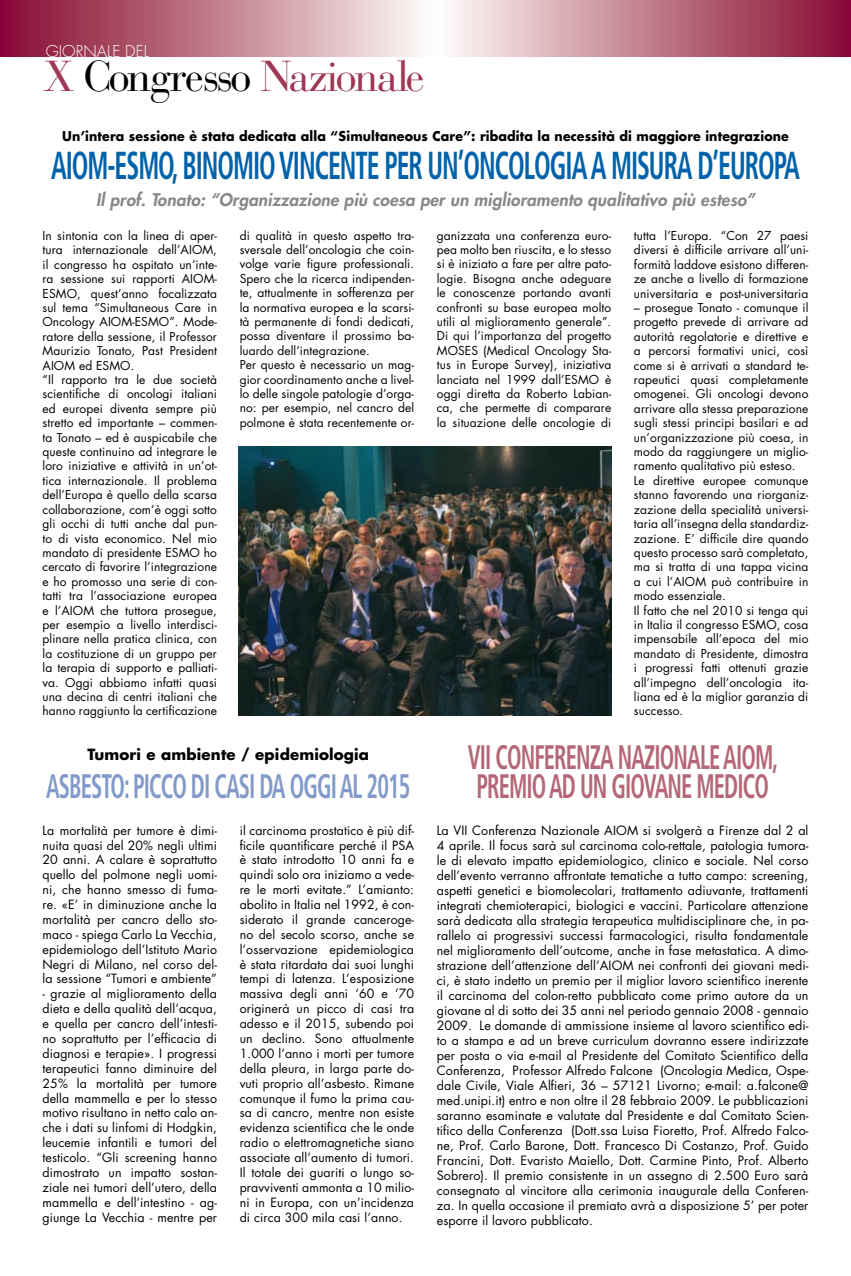
<style>
.page{position:relative;width:851px;height:1276px;background:#fff}
.page>*{position:absolute;margin:0;border:0;box-sizing:border-box;transform-origin:0 0}
.t1{font:42.9px "Bauer Bodoni Std";letter-spacing:-.05em;color:#9e3854}
.t2{font:700 condensed 39px "Frutiger";letter-spacing:-.04em;color:#0062a9;scale:.66 1}
.t3{font:700 condensed 34px/29px "Frutiger";letter-spacing:-.04em;color:#b56777;scale:.66 1}
.t4{font:700 condensed 34px "Frutiger";letter-spacing:-.04em;color:#829aca;scale:.66 1}
.t5{font:italic 800 17px "Futura";letter-spacing:.01em;color:#87888a}
.t6{font:300 15.9px "Futura Std";color:#fff}
.t7{font:700 15px "Futura";letter-spacing:.01em;color:#000}
.t8{font:700 13.2px "Futura";letter-spacing:.01em;color:#000;scale:.95 1}
.t9{font:12.5px/15px "Futura";letter-spacing:.005em;color:#000;text-align:justify}
.t10{font:12.4px/14.9px "Futura";letter-spacing:.005em;color:#000;text-align:justify}
.t11{font:12px/14.4px "Futura";letter-spacing:.005em;color:#000}
.s1{color:#000}
</style>
<div class="page">
<svg style="left:0;top:0;width:850px;height:57px;background:#c28291"></svg>
<img style="left:239px;top:446px;width:372px;height:269px">
<h3 class="t6" style="left:46px;top:42px;width:105px">GIORNALE DEL</h3>
<h1 class="t1" style="left:43px;top:50px;width:383px">X <span class="s1">Congresso</span> Nazionale</h1>
<p class="t8" style="left:62px;top:127px;width:766px">Un’intera sessione è stata dedicata alla “Simultaneous Care”: ribadita la necessità di maggiore integrazione</p>
<h2 class="t2" style="left:51px;top:142px;width:1135px">AIOM-ESMO, BINOMIO VINCENTE PER UN’ONCOLOGIA A MISURA D’EUROPA</h2>
<h3 class="t5" style="left:96px;top:188px;width:660px">Il prof. Tonato: “Organizzazione più coesa per un miglioramento qualitativo più esteso”</h3>
<p class="t11" style="left:43px;top:228px;width:176px">In sintonia con la linea di aper&shy;tura internazionale dell’AIOM, il congresso ha ospitato un’inte&shy;ra sessione sui rapporti AIOM-<br>ESMO, quest’anno focalizzata sul tema “Simultaneous Care in<br>Oncology AIOM-ESMO”. Mode&shy;ratore della sessione, il Professor<br>Maurizio Tonato, Past President<br>AIOM ed ESMO.<br>“Il rapporto tra le due società scientifiche di oncologi italiani ed europei diventa sempre più stretto ed importante – commen&shy;ta Tonato – ed è auspicabile che queste continuino ad integrare le loro iniziative e attività in un’ot&shy;tica internazionale. Il problema dell’Europa è quello della scarsa collaborazione, com’è oggi sotto gli occhi di tutti anche dal pun&shy;to di vista economico. Nel mio mandato di presidente ESMO ho cercato di favorire l’integrazione e ho promosso una serie di con&shy;tatti tra l’associazione europea e l’AIOM che tuttora prosegue, per esempio a livello interdisci&shy;plinare nella pratica clinica, con la costituzione di un gruppo per la terapia di supporto e palliati&shy;va. Oggi abbiamo infatti quasi una decina di centri italiani che hanno raggiunto la certificazione</p>
<p class="t11" style="left:240px;top:228px;width:176px">di qualità in questo aspetto tra&shy;sversale dell’oncologia che coin&shy;volge varie figure professionali.<br>Spero che la ricerca indipenden&shy;te, attualmente in sofferenza per la normativa europea e la scarsi&shy;tà permanente di fondi dedicati, possa diventare il prossimo ba&shy;luardo dell’integrazione.<br>Per questo è necessario un mag&shy;gior coordinamento anche a livel&shy;lo delle singole patologie d’orga&shy;no: per esempio, nel cancro del polmone è stata recentemente or-</p>
<p class="t7" style="left:87px;top:744px;width:283px">Tumori e ambiente / epidemiologia</p>
<h3 class="t4" style="left:46px;top:766px;width:553px">ASBESTO: PICCO DI CASI DA OGGI AL 2015</h3>
<p class="t10" style="left:43px;top:822px;width:176px">La mortalità per tumore è dimi&shy;nuita quasi del 20% negli ultimi 20 anni. A calare è soprattutto quello del polmone negli uomi&shy;ni, che hanno smesso di fuma&shy;re. «E’ in diminuzione anche la mortalità per cancro dello sto&shy;maco - spiega Carlo La Vecchia, epidemiologo dell’Istituto Mario Negri di Milano, nel corso del&shy;la sessione “Tumori e ambiente”</p>
<p class="t10" style="left:43px;top:986px;width:176px">- grazie al miglioramento della dieta e della qualità dell’acqua, e quella per cancro dell’intesti&shy;no soprattutto per l’efficacia di diagnosi e terapie». I progressi terapeutici fanno diminuire del 25% la mortalità per tumore della mammella e per lo stesso motivo risultano in netto calo an&shy;che i dati su linfomi di Hodgkin, leucemie infantili e tumori del testicolo. “Gli screening hanno dimostrato un impatto sostan&shy;ziale nei tumori dell’utero, della mammella e dell’intestino - ag&shy;giunge La Vecchia - mentre per</p>
<p class="t10" style="left:240px;top:822px;width:176px">il carcinoma prostatico è più dif&shy;ficile quantificare perché il PSA è stato introdotto 10 anni fa e quindi solo ora iniziamo a vede&shy;re le morti evitate.” L’amianto: abolito in Italia nel 1992, è con&shy;siderato il grande canceroge&shy;no del secolo scorso, anche se l’osservazione epidemiologica è stata ritardata dai suoi lunghi tempi di latenza. L’esposizione massiva degli anni ‘60 e ’70 originerà un picco di casi tra adesso e il 2015, subendo poi un declino. Sono attualmente 1.000 l’anno i morti per tumore della pleura, in larga parte do&shy;vuti proprio all’asbesto. Rimane comunque il fumo la prima cau&shy;sa di cancro, mentre non esiste evidenza scientifica che le onde radio o elettromagnetiche siano associate all’aumento di tumori.<br>Il totale dei guariti o lungo so&shy;pravviventi ammonta a 10 milio&shy;ni in Europa, con un’incidenza di circa 300 mila casi l’anno.</p>
<p class="t11" style="left:437px;top:228px;width:176px;text-align:justify">ganizzata una conferenza euro&shy;pea molto ben riuscita, e lo stesso si è iniziato a fare per altre pato&shy;logie. Bisogna anche adeguare le conoscenze portando avanti confronti su base europea molto utili al miglioramento generale”.<br>Di qui l’importanza del progetto MOSES (Medical Oncology Sta&shy;tus in Europe Survey), iniziativa lanciata nel 1999 dall’ESMO è oggi diretta da Roberto Labian&shy;ca, che permette di comparare la situazione delle oncologie di</p>
<p class="t11" style="left:634px;top:228px;width:176px;text-align:justify">tutta l’Europa. “Con 27 paesi diversi è difficile arrivare all’uni&shy;formità laddove esistono differen&shy;ze anche a livello di formazione universitaria e post-universitaria</p>
<p class="t11" style="left:634px;top:300px;width:176px">– prosegue Tonato - comunque il progetto prevede di arrivare ad autorità regolatorie e direttive e a percorsi formativi unici, così come si è arrivati a standard te&shy;rapeutici quasi completamente omogenei. Gli oncologi devono arrivare alla stessa preparazione sugli stessi principi basilari e ad un’organizzazione più coesa, in modo da raggiungere un miglio&shy;ramento qualitativo più esteso.<br>Le direttive europee comunque stanno favorendo una riorganiz&shy;zazione della specialità universi&shy;taria all’insegna della standardiz&shy;zazione. E’ difficile dire quando questo processo sarà completato, ma si tratta di una tappa vicina a cui l’AIOM può contribuire in modo essenziale.<br>Il fatto che nel 2010 si tenga qui in Italia il congresso ESMO, cosa impensabile all’epoca del mio mandato di Presidente, dimostra i progressi fatti ottenuti grazie all’impegno dell’oncologia ita&shy;liana ed è la miglior garanzia di successo.</p>
<h3 class="t3" style="left:468px;top:742px;width:472px">VII CONFERENZA NAZIONALE AIOM,<br>PREMIO AD UN GIOVANE MEDICO</h3>
<p class="t9" style="left:437px;top:822px;width:373px">La VII Conferenza Nazionale AIOM si svolgerà a Firenze dal 2 al 4 aprile. Il focus sarà sul carcinoma colo-rettale, patologia tumora&shy;le di elevato impatto epidemiologico, clinico e sociale. Nel corso dell’evento verranno affrontate tematiche a tutto campo: screening, aspetti genetici e biomolecolari, trattamento adiuvante, trattamenti integrati chemioterapici, biologici e vaccini. Particolare attenzione sarà dedicata alla strategia terapeutica multidisciplinare che, in pa&shy;rallelo ai progressivi successi farmacologici, risulta fondamentale nel miglioramento dell’outcome, anche in fase metastatica. A dimo&shy;strazione dell’attenzione dell’AIOM nei confronti dei giovani medi&shy;ci, è stato indetto un premio per il miglior lavoro scientifico inerente il carcinoma del colon-retto pubblicato come primo autore da un giovane al di sotto dei 35 anni nel periodo gennaio 2008 - gennaio 2009. Le domande di ammissione insieme al lavoro scientifico edi&shy;to a stampa e ad un breve curriculum dovranno essere indirizzate per posta o via e-mail al Presidente del Comitato Scientifico della Conferenza, Professor Alfredo Falcone (Oncologia Medica, Ospe&shy;dale Civile, Viale Alfieri, 36 – 57121 Livorno; e-mail: a.falcone@ med.unipi.it) entro e non oltre il 28 febbraio 2009. Le pubblicazioni saranno esaminate e valutate dal Presidente e dal Comitato Scien&shy;tifico della Conferenza (Dott.ssa Luisa Fioretto, Prof. Alfredo Falco&shy;ne, Prof. Carlo Barone, Dott. Francesco Di Costanzo, Prof. Guido Francini, Dott. Evaristo Maiello, Dott. Carmine Pinto, Prof. Alberto Sobrero). Il premio consistente in un assegno di 2.500 Euro sarà consegnato al vincitore alla cerimonia inaugurale della Conferen&shy;za. In quella occasione il premiato avrà a disposizione 5’ per poter esporre il lavoro pubblicato.</p>
</div>
